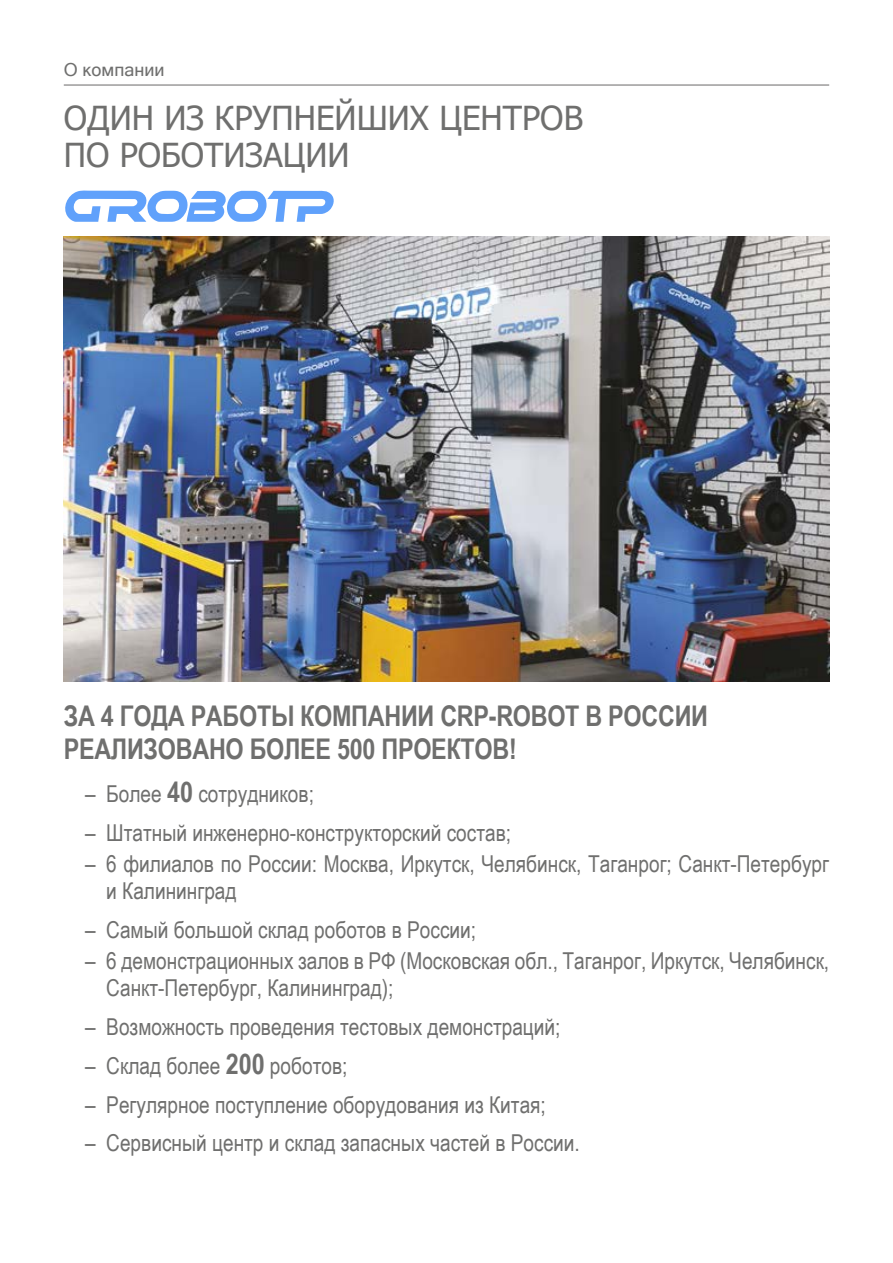
<style>
.page{position:relative;width:893px;height:1263px;background:#fff}
.page>*{position:absolute;margin:0;border:0;box-sizing:border-box;transform-origin:0 0}
.t1{font:33px/37.5px "Tahoma";color:#6f6f6e}
.t2{font:700 28.5px/33px "Arial Narrow";letter-spacing:-.01em;color:#6f6f6e}
.t3{font:23.25px/27px "Arial Narrow";color:#6f6f6e}
.t4{font:18px "Microsoft Sans Serif";color:#6f6f6e}
.s1{font-weight:700;font-size:28.5px}
</style>
<div class="page">
<hr style="left:64px;top:84px;width:765px;height:2px;background:#9c9b9b">
<img style="left:64px;top:236px;width:765px;height:446px">
<svg style="left:65px;top:190px;width:269px;height:32px"></svg>
<p class="t4" style="left:64px;top:58px;width:102px">О компании</p>
<h1 class="t1" style="left:64px;top:101px;width:521px">ОДИН ИЗ КРУПНЕЙШИХ ЦЕНТРОВ<br>ПО РОБОТИЗАЦИИ</h1>
<p class="t2" style="left:64px;top:698px;width:646px">ЗА 4 ГОДА РАБОТЫ КОМПАНИИ CRP-ROBOT В РОССИИ<br>РЕАЛИЗОВАНО БОЛЕЕ 500 ПРОЕКТОВ!</p>
<p class="t3" style="left:85px;top:780px;width:230px">– Более <span class="s1">40</span> сотрудников;</p>
<p class="t3" style="left:85px;top:818px;width:428px">– Штатный инженерно-конструкторский состав;</p>
<p class="t3" style="left:106px;top:850px;width:724px;text-indent:-21px">– 6 филиалов по России: Москва, Иркутск, Челябинск, Таганрог; Санкт-Петербург и Калининград</p>
<p class="t3" style="left:85px;top:915px;width:393px">– Самый большой склад роботов в России;</p>
<p class="t3" style="left:106px;top:947px;width:724px;text-indent:-21px">– 6 демонстрационных залов в РФ (Московская обл., Таганрог, Иркутск, Челябинск,<br>Санкт-Петербург, Калининград);</p>
<p class="t3" style="left:85px;top:1012px;width:477px">– Возможность проведения тестовых демонстраций;</p>
<p class="t3" style="left:85px;top:1051px;width:264px">– Склад более <span class="s1">200</span> роботов;</p>
<p class="t3" style="left:85px;top:1090px;width:462px">– Регулярное поступление оборудования из Китая;</p>
<p class="t3" style="left:85px;top:1129px;width:496px">– Сервисный центр и склад запасных частей в России.</p>
</div>
